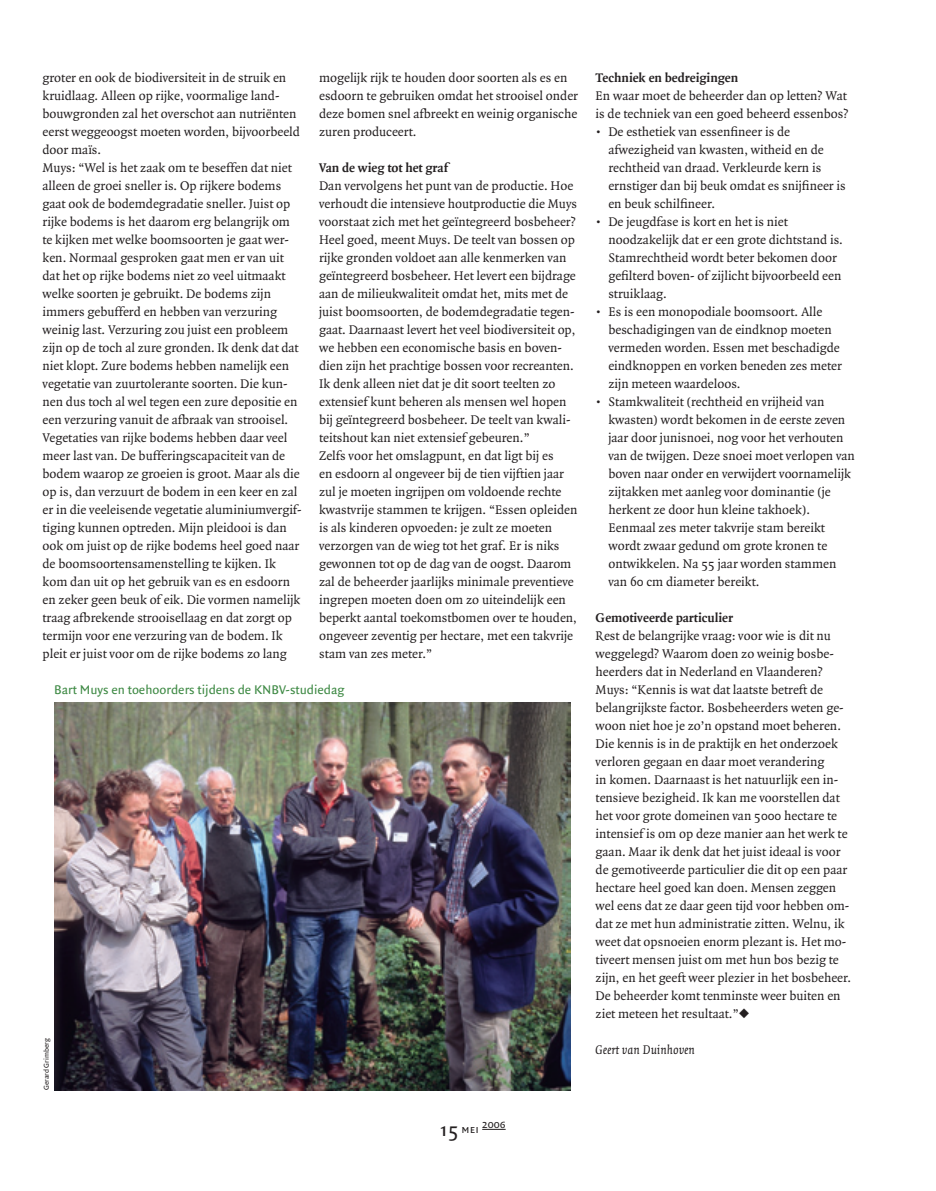
<style>
.page{position:relative;width:936px;height:1191px;background:#fff}
.page>*{position:absolute;margin:0;border:0;box-sizing:border-box;transform-origin:0 0}
.t1{font:13.5px/18px "Quadraat";color:#231f20}
.t2{font:700 13.5px "Quadraat";color:#231f20}
.t3{font:13.5px "Quadraat Sans";color:#3f8a45}
.t4{font:italic 13.5px "Quadraat";color:#231f20}
.t5{font:12px "Quadraat Sans Caps";color:#231f20}
.t6{font:7.5px "Quadraat Sans";color:#231f20}
.s1{font-family:"Quadraat Sans";font-size:21px}
</style>
<div class="page">
<svg style="left:482px;top:1129px;width:23px;height:1px"></svg>
<img style="left:54px;top:702px;width:516px;height:388px">
<p class="t1" style="left:43px;top:69px;width:261px">groter en ook de biodiversiteit in de struik en kruidlaag. Alleen op rijke, voormalige land&shy;bouwgronden zal het overschot aan nutriënten eerst weggeoogst moeten worden, bijvoorbeeld door maïs.<br>Muys: “Wel is het zaak om te beseffen dat niet alleen de groei sneller is. Op rijkere bodems gaat ook de bodemdegradatie sneller. Juist op rijke bodems is het daarom erg belangrijk om te kijken met welke boomsoorten je gaat wer&shy;ken. Normaal gesproken gaat men er van uit dat het op rijke bodems niet zo veel uitmaakt welke soorten je gebruikt. De bodems zijn immers gebufferd en hebben van verzuring weinig last. Verzuring zou juist een probleem zijn op de toch al zure gronden. Ik denk dat dat niet klopt. Zure bodems hebben namelijk een vegetatie van zuurtolerante soorten. Die kun&shy;nen dus toch al wel tegen een zure depositie en een verzuring vanuit de afbraak van strooisel.<br>Vegetaties van rijke bodems hebben daar veel meer last van. De bufferingscapaciteit van de bodem waarop ze groeien is groot. Maar als die op is, dan verzuurt de bodem in een keer en zal er in die veeleisende vegetatie aluminiumvergif&shy;tiging kunnen optreden. Mijn pleidooi is dan ook om juist op de rijke bodems heel goed naar de boomsoortensamenstelling te kijken. Ik kom dan uit op het gebruik van es en esdoorn en zeker geen beuk of eik. Die vormen namelijk traag afbrekende strooisellaag en dat zorgt op termijn voor ene verzuring van de bodem. Ik pleit er juist voor om de rijke bodems zo lang</p>
<p class="t1" style="left:319px;top:69px;width:260px">mogelijk rijk te houden door soorten als es en esdoorn te gebruiken omdat het strooisel onder deze bomen snel afbreekt en weinig organische zuren produceert.</p>
<p class="t2" style="left:319px;top:160px;width:130px">Van de wieg tot het graf</p>
<p class="t1" style="left:319px;top:177px;width:260px">Dan vervolgens het punt van de productie. Hoe verhoudt die intensieve houtproductie die Muys voorstaat zich met het geïntegreerd bosbeheer?<br>Heel goed, meent Muys. De teelt van bossen op rijke gronden voldoet aan alle kenmerken van geïntegreerd bosbeheer. Het levert een bijdrage aan de milieukwaliteit omdat het, mits met de juist boomsoorten, de bodemdegradatie tegen&shy;gaat. Daarnaast levert het veel biodiversiteit op, we hebben een economische basis en boven&shy;dien zijn het prachtige bossen voor recreanten.<br>Ik denk alleen niet dat je dit soort teelten zo extensief kunt beheren als mensen wel hopen bij geïntegreerd bosbeheer. De teelt van kwali&shy;teitshout kan niet extensief gebeuren.”<br>Zelfs voor het omslagpunt, en dat ligt bij es<br>en esdoorn al ongeveer bij de tien vijftien jaar zul je moeten ingrijpen om voldoende rechte kwastvrije stammen te krijgen. “Essen opleiden is als kinderen opvoeden: je zult ze moeten verzorgen van de wieg tot het graf. Er is niks gewonnen tot op de dag van de oogst. Daarom zal de beheerder jaarlijks minimale preventieve ingrepen moeten doen om zo uiteindelijk een beperkt aantal toekomstbomen over te houden, ongeveer zeventig per hectare, met een takvrije stam van zes meter.”</p>
<p class="t3" style="left:54px;top:682px;width:292px">Bart Muys en toehoorders tijdens de KNBV-studiedag</p>
<p class="t6" style="left:42px;top:1090px;width:53px;rotate:-90deg">Gerard Grimberg</p>
<p class="t5" style="left:439px;top:1116px;width:68px"><span class="s1">15</span> mei 2006</p>
<p class="t2" style="left:595px;top:70px;width:144px">Techniek en bedreigingen</p>
<p class="t1" style="left:595px;top:87px;width:254px">En waar moet de beheerder dan op letten? Wat is de techniek van een goed beheerd essenbos?</p>
<p class="t1" style="left:608px;top:123px;width:239px;text-indent:-13px">• De esthetiek van essenfineer is de afwezigheid van kwasten, witheid en de rechtheid van draad. Verkleurde kern is ernstiger dan bij beuk omdat es snijfineer is en beuk schilfineer.</p>
<p class="t1" style="left:608px;top:213px;width:236px;text-indent:-13px">• De jeugdfase is kort en het is niet noodzakelijk dat er een grote dichtstand is.<br>Stamrechtheid wordt beter bekomen door gefilterd boven- of zijlicht bijvoorbeeld een struiklaag.</p>
<p class="t1" style="left:608px;top:303px;width:235px;text-indent:-13px">• Es is een monopodiale boomsoort. Alle beschadigingen van de eindknop moeten vermeden worden. Essen met beschadigde eindknoppen en vorken beneden zes meter zijn meteen waardeloos.</p>
<p class="t1" style="left:608px;top:393px;width:248px;text-indent:-13px">• Stamkwaliteit (rechtheid en vrijheid van kwasten) wordt bekomen in de eerste zeven jaar door junisnoei, nog voor het verhouten van de twijgen. Deze snoei moet verlopen van boven naar onder en verwijdert voornamelijk zijtakken met aanleg voor dominantie (je herkent ze door hun kleine takhoek).<br>Eenmaal zes meter takvrije stam bereikt wordt zwaar gedund om grote kronen te ontwikkelen. Na 55 jaar worden stammen van 60 cm diameter bereikt.</p>
<p class="t2" style="left:595px;top:610px;width:139px">Gemotiveerde particulier</p>
<p class="t1" style="left:595px;top:627px;width:257px">Rest de belangrijke vraag: voor wie is dit nu weggelegd? Waarom doen zo weinig bosbe&shy;heerders dat in Nederland en Vlaanderen?<br>Muys: “Kennis is wat dat laatste betreft de belangrijkste factor. Bosbeheerders weten ge&shy;woon niet hoe je zo’n opstand moet beheren.<br>Die kennis is in de praktijk en het onderzoek verloren gegaan en daar moet verandering<br>in komen. Daarnaast is het natuurlijk een in&shy;tensieve bezigheid. Ik kan me voorstellen dat het voor grote domeinen van 5000 hectare te intensief is om op deze manier aan het werk te gaan. Maar ik denk dat het juist ideaal is voor de gemotiveerde particulier die dit op een paar hectare heel goed kan doen. Mensen zeggen wel eens dat ze daar geen tijd voor hebben om&shy;dat ze met hun administratie zitten. Welnu, ik weet dat opsnoeien enorm plezant is. Het mo&shy;tiveert mensen juist om met hun bos bezig te zijn, en het geeft weer plezier in het bosbeheer.<br>De beheerder komt tenminste weer buiten en ziet meteen het resultaat.”◆</p>
<p class="t4" style="left:595px;top:1042px;width:101px">Geert van Duinhoven</p>
</div>
